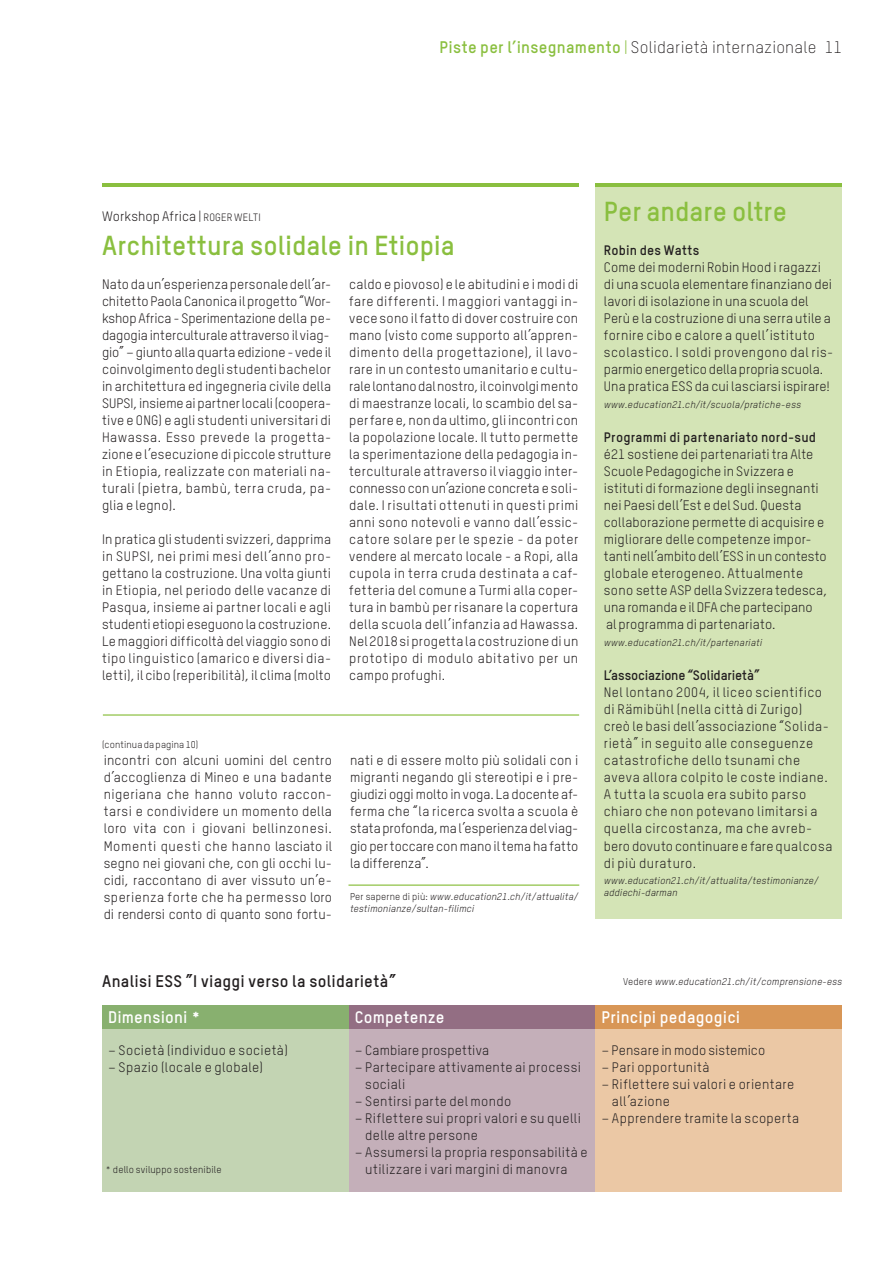
<style>
.page{position:relative;width:893px;height:1263px;background:#fff}
.page>*{position:absolute;margin:0;border:0;box-sizing:border-box;transform-origin:0 0}
._1_Titel_18_pt{font:700 27px "TSTARPRO";color:#8abf3f}
._2_Grundschrift_9_pt{font:300 16.5px "TSTARPRO";letter-spacing:.02em;color:#231f20}
._2_Grundschrift_9_pt-2{font:700 16.5px "TSTARPRO";letter-spacing:.015em;color:#fff}
._2_Grundschrift_9_pt-3{font:700 16.5px "TSTARPRO";letter-spacing:.02em;color:#231f20}
._2_Grundschrift_9_pt-4{font:13.5px/17px "TSTARPRO";letter-spacing:.025em;color:#231f20}
._2_Grundschrift_9_pt-5{font:13.5px/17px "TSTARPRO";letter-spacing:.005em;color:#231f20}
._2_Grundschrift_9_pt-6{font:700 13.5px "TSTARPRO";letter-spacing:.015em;color:#231f20}
._2_Grundschrift_9_pt-7{font:700 13.5px "TSTARPRO";letter-spacing:-.015em;color:#231f20}
._5_Marginalie_6_5_pt{font:italic 9.75px/12px "TSTARPRO";letter-spacing:.015em;color:#231f20}
._2_Grundschrift_9_pt-8{font:italic 9.75px "TSTARPRO";letter-spacing:.03em;color:#231f20}
._5_Marginalie_6_5_pt-2{font:9.75px "TSTARPRO";letter-spacing:.015em;color:#231f20}
._2_Grundschrift_9_pt-9{font:9.75px "TSTARPRO";letter-spacing:.01em;color:#231f20}
.s1{font-weight:700;color:#8abf3f}
.s2{font-weight:400;color:#8abf3f}
.s3{font-size:10.5px}
.s4{font-style:normal}
</style>
<div class="page">
<hr style="left:102px;top:184px;width:476px;height:3px;background:#8abf3f">
<div style="left:102px;top:1005px;width:247px;height:24px;background:#88b06f"></div>
<div style="left:349px;top:1005px;width:246px;height:24px;background:#936e83"></div>
<div style="left:595px;top:1005px;width:247px;height:24px;background:#d89656"></div>
<div style="left:102px;top:1029px;width:247px;height:163px;background:#c3d4b3"></div>
<div style="left:349px;top:1029px;width:246px;height:163px;background:#c4afb9"></div>
<div style="left:595px;top:1029px;width:247px;height:163px;background:#ebc8a5"></div>
<hr style="left:348px;top:884px;width:231px;height:2px;background:#8abf3f">
<hr style="left:595px;top:184px;width:247px;height:3px;background:#8abf3f">
<div style="left:595px;top:187px;width:247px;height:731px;background:#d4e4b6"></div>
<hr style="left:103px;top:714px;width:476px;height:2px;background:#8abf3f">
<p class="_2_Grundschrift_9_pt" style="left:439px;top:38px;width:379px"><span class="s1">Piste per l’insegnamento</span> <span class="s2">|</span> Solidarietà internazionale</p>
<p class="_2_Grundschrift_9_pt" style="left:825px;top:38px;width:19px">11</p>
<p class="_2_Grundschrift_9_pt-5" style="left:102px;top:208px;width:160px">Workshop Africa | <span class="s3">ROGER WELTI</span></p>
<p class="_1_Titel_18_pt" style="left:102px;top:228px;width:354px">Architettura solidale in Etiopia</p>
<p class="_2_Grundschrift_9_pt-4" style="left:102px;top:276px;width:231px;text-align:justify">Nato da un’esperienza personale dell’ar&shy;chitetto Paola Canonica il progetto “Wor&shy;kshop Africa - Sperimentazione della pe&shy;dagogia interculturale attraverso il viag-</p>
<p class="_2_Grundschrift_9_pt-4" style="left:102px;top:344px;width:231px;text-align:justify">gio” – giunto alla quarta edizione - vede il coinvolgimento degli studenti bachelor in architettura ed ingegneria civile della SUPSI, insieme ai partner locali (coopera&shy;tive e ONG) e agli studenti universitari di Hawassa. Esso prevede la progetta&shy;zione e l’esecuzione di piccole strutture in Etiopia, realizzate con materiali na&shy;turali (pietra, bambù, terra cruda, pa&shy;glia e legno).</p>
<p class="_2_Grundschrift_9_pt-4" style="left:102px;top:531px;width:231px;text-align:justify">In pratica gli studenti svizzeri, dapprima in SUPSI, nei primi mesi dell’anno pro&shy;gettano la costruzione. Una volta giunti in Etiopia, nel periodo delle vacanze di Pasqua, insieme ai partner locali e agli studenti etiopi eseguono la costruzione.<br>Le maggiori difficoltà del viaggio sono di tipo linguistico (amarico e diversi dia&shy;letti), il cibo (reperibilità), il clima (molto</p>
<p class="_2_Grundschrift_9_pt-4" style="left:349px;top:276px;width:231px;text-align:justify">caldo e piovoso) e le abitudini e i modi di fare differenti. I maggiori vantaggi in&shy;vece sono il fatto di dover costruire con mano (visto come supporto all’appren&shy;dimento della progettazione), il lavo&shy;rare in un contesto umanitario e cultu&shy;rale lontano dal nostro, il coinvolgi mento di maestranze locali, lo scambio del sa&shy;per fare e, non da ultimo, gli incontri con la popolazione locale. Il tutto permette la sperimentazione della pedagogia in&shy;terculturale attraverso il viaggio inter&shy;connesso con un’azione concreta e soli&shy;dale. I risultati ottenuti in questi primi anni sono notevoli e vanno dall’essic&shy;catore solare per le spezie - da poter vendere al mercato locale - a Ropi, alla cupola in terra cruda destinata a caf&shy;fetteria del comune a Turmi alla coper&shy;tura in bambù per risanare la copertura della scuola dell’infanzia ad Hawassa.<br>Nel 2018 si progetta la costruzione di un prototipo di modulo abitativo per un campo profughi.</p>
<p class="_2_Grundschrift_9_pt-9" style="left:102px;top:739px;width:98px">(continua da pagina 10)</p>
<p class="_2_Grundschrift_9_pt-4" style="left:104px;top:752px;width:230px;text-align:justify">incontri con alcuni uomini del centro d’accoglienza di Mineo e una badante nigeriana che hanno voluto raccon&shy;tarsi e condividere un momento della loro vita con i giovani bellinzonesi.<br>Momenti questi che hanno lasciato il segno nei giovani che, con gli occhi lu&shy;cidi, raccontano di aver vissuto un’e&shy;sperienza forte che ha permesso loro di rendersi conto di quanto sono fortu-</p>
<p class="_2_Grundschrift_9_pt-4" style="left:350px;top:752px;width:230px;text-align:justify">nati e di essere molto più solidali con i migranti negando gli stereotipi e i pre&shy;giudizi oggi molto in voga. La docente af&shy;ferma che “la ricerca svolta a scuola è stata profonda, ma l’esperienza del viag&shy;gio per toccare con mano il tema ha fatto la differenza”.</p>
<p class="_5_Marginalie_6_5_pt" style="left:350px;top:890px;width:230px"><span class="s4">Per saperne di più:</span> www.education21.ch/it/attualita/ testimonianze/sultan-filimci</p>
<p class="_1_Titel_18_pt" style="left:604px;top:194px;width:185px">Per andare oltre</p>
<p class="_2_Grundschrift_9_pt-6" style="left:604px;top:242px;width:97px">Robin des Watts</p>
<p class="_2_Grundschrift_9_pt-5" style="left:604px;top:259px;width:219px">Come dei moderni Robin Hood i ragazzi</p>
<p class="_2_Grundschrift_9_pt-4" style="left:604px;top:276px;width:231px">di una scuola elementare finanziano dei lavori di isolazione in una scuola del Perù e la costruzione di una serra utile a fornire cibo e calore a quell’istituto scolastico. I soldi provengono dal ris-</p>
<p class="_2_Grundschrift_9_pt-5" style="left:604px;top:361px;width:228px">parmio energetico della propria scuola.<br>Una pratica ESS da cui lasciarsi ispirare!</p>
<p class="_2_Grundschrift_9_pt-6" style="left:604px;top:429px;width:214px">Programmi di partenariato nord-sud</p>
<p class="_2_Grundschrift_9_pt-4" style="left:604px;top:446px;width:222px">é21 sostiene dei partenariati tra Alte Scuole Pedagogiche in Svizzera e istituti di formazione degli insegnanti nei Paesi dell’Est e del Sud. Questa collaborazione permette di acquisire e migliorare delle competenze impor-</p>
<p class="_2_Grundschrift_9_pt-4" style="left:604px;top:548px;width:225px">tanti nell’ambito dell’ESS in un contesto globale eterogeneo. Attualmente sono sette ASP della Svizzera tedesca, una romanda e il DFA che partecipano</p>
<p class="_2_Grundschrift_9_pt-5" style="left:606px;top:616px;width:171px">al programma di partenariato.</p>
<p class="_2_Grundschrift_9_pt-8" style="left:604px;top:637px;width:160px">www.education21.ch/it/partenariati</p>
<p class="_2_Grundschrift_9_pt-7" style="left:604px;top:667px;width:158px">L’associazione “Solidarietà”</p>
<p class="_2_Grundschrift_9_pt-4" style="left:604px;top:684px;width:220px">Nel lontano 2004, il liceo scientifico di Rämibühl (nella città di Zurigo)</p>
<p class="_2_Grundschrift_9_pt-4" style="left:604px;top:718px;width:230px">creò le basi dell’associazione “Solida&shy;rietà” in seguito alle conseguenze catastrofiche dello tsunami che aveva allora colpito le coste indiane.<br>A tutta la scuola era subito parso chiaro che non potevano limitarsi a quella circostanza, ma che avreb&shy;bero dovuto continuare e fare qualcosa di più duraturo.</p>
<p class="_5_Marginalie_6_5_pt" style="left:604px;top:874px;width:216px">www.education21.ch/it/attualita/testimonianze/ addiechi-darman</p>
<p class="_2_Grundschrift_9_pt-8" style="left:604px;top:399px;width:199px">www.education21.ch/it/scuola/pratiche-ess</p>
<p class="_2_Grundschrift_9_pt-3" style="left:102px;top:970px;width:296px">Analisi ESS ”I viaggi verso la solidarietà”</p>
<p class="_5_Marginalie_6_5_pt" style="left:623px;top:975px;width:220px"><span class="s4">Vedere</span> www.education21.ch/it/comprensione-ess</p>
<p class="_2_Grundschrift_9_pt-2" style="left:108px;top:1007px;width:94px">Dimensioni *</p>
<p class="_2_Grundschrift_9_pt-2" style="left:355px;top:1007px;width:91px">Competenze</p>
<p class="_2_Grundschrift_9_pt-2" style="left:601px;top:1007px;width:140px">Principi pedagogici</p>
<p class="_2_Grundschrift_9_pt-4" style="left:108px;top:1041px;width:181px">– Società (individuo e società)</p>
<p class="_2_Grundschrift_9_pt-4" style="left:108px;top:1058px;width:157px">– Spazio (locale e globale)</p>
<p class="_2_Grundschrift_9_pt-4" style="left:355px;top:1041px;width:136px">– Cambiare prospettiva</p>
<p class="_2_Grundschrift_9_pt-4" style="left:365px;top:1058px;width:217px;text-indent:-11px">– Partecipare attivamente ai processi sociali</p>
<p class="_2_Grundschrift_9_pt-4" style="left:355px;top:1092px;width:158px">– Sentirsi parte del mondo</p>
<p class="_2_Grundschrift_9_pt-4" style="left:365px;top:1109px;width:217px;text-indent:-11px">– Riflettere sui propri valori e su quelli delle altre persone</p>
<p class="_2_Grundschrift_9_pt-4" style="left:365px;top:1143px;width:224px;text-indent:-11px">– Assumersi la propria responsabilità e utilizzare i vari margini di manovra</p>
<p class="_2_Grundschrift_9_pt-5" style="left:601px;top:1041px;width:166px">– Pensare in modo sistemico</p>
<p class="_2_Grundschrift_9_pt-4" style="left:601px;top:1058px;width:110px">– Pari opportunità</p>
<p class="_2_Grundschrift_9_pt-4" style="left:612px;top:1075px;width:184px;text-indent:-11px">– Riflettere sui valori e orientare all’azione</p>
<p class="_2_Grundschrift_9_pt-4" style="left:601px;top:1109px;width:199px">– Apprendere tramite la scoperta</p>
<p class="_5_Marginalie_6_5_pt-2" style="left:105px;top:1163px;width:118px">* dello sviluppo sostenibile</p>
</div>
